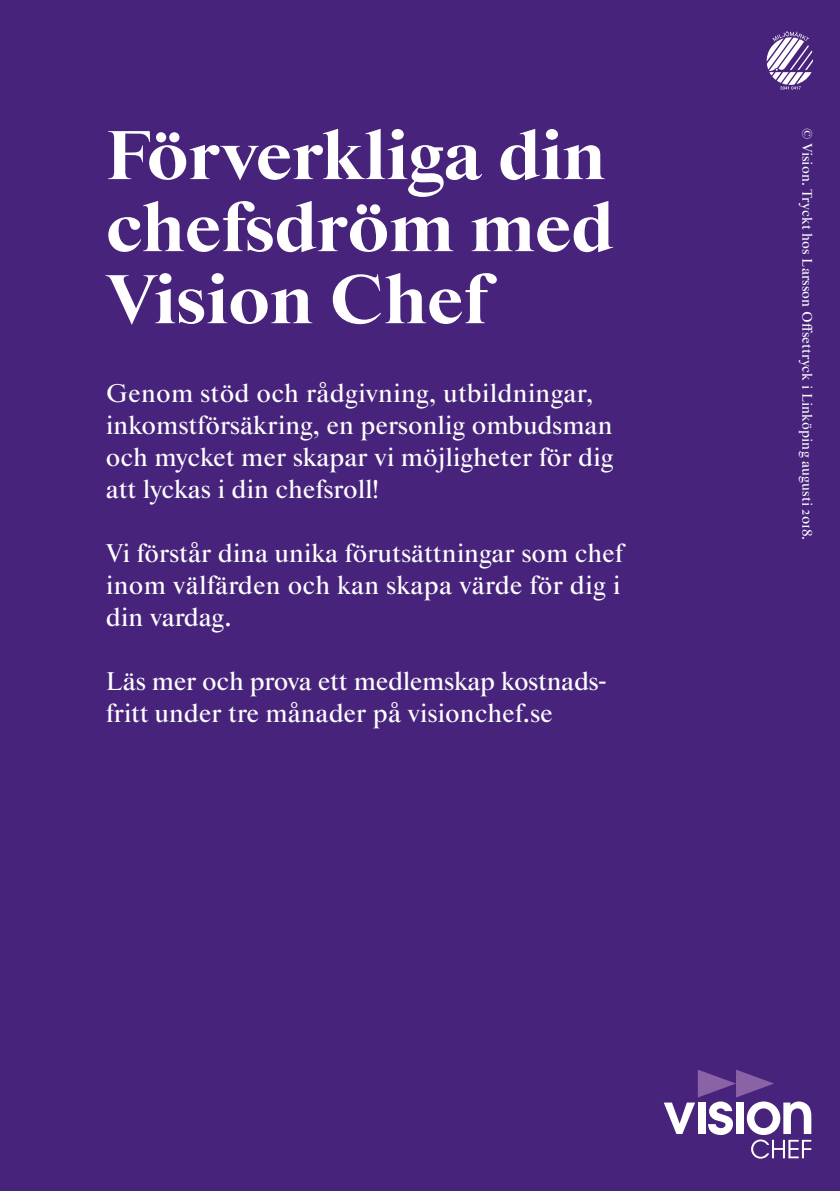
<style>
.page{position:relative;width:840px;height:1191px;background:#fff}
.page>*{position:absolute;margin:0;border:0;box-sizing:border-box;transform-origin:0 0}
.t1{font:800 70px/72px "Starling";color:#fff;text-align:justify}
.t2{font:26px/32px "Starling";color:#fff}
.t3{font:14px "Starling";letter-spacing:.01em;color:#fff}
</style>
<div class="page">
<div style="left:0;top:0;width:839px;height:1191px;background:#48237c"></div>
<svg style="left:663px;top:1069px;width:147px;height:89px"></svg>
<svg style="left:766px;top:31px;width:46px;height:59px"></svg>
<h1 class="t1" style="left:106px;top:121px;width:508px">Förverkliga din chefsdröm med Vision Chef</h1>
<p class="t2" style="left:106px;top:378px;width:508px">Genom stöd och rådgivning, utbildningar, inkomstförsäkring, en personlig ombudsman och mycket mer skapar vi möjligheter för dig att lyckas i din chefsroll!</p>
<p class="t2" style="left:106px;top:538px;width:518px;text-align:justify">Vi förstår dina unika förutsättningar som chef inom välfärden och kan skapa värde för dig i din vardag.</p>
<p class="t2" style="left:106px;top:666px;width:502px">Läs mer och prova ett medlemskap kostnads&shy;fritt under tre månader på visionchef.se</p>
<p class="t3" style="left:814px;top:128px;width:414px;rotate:90deg">© Vision. Tryckt hos Larsson Offsettryck i Linköping augusti 2018.</p>
</div>
